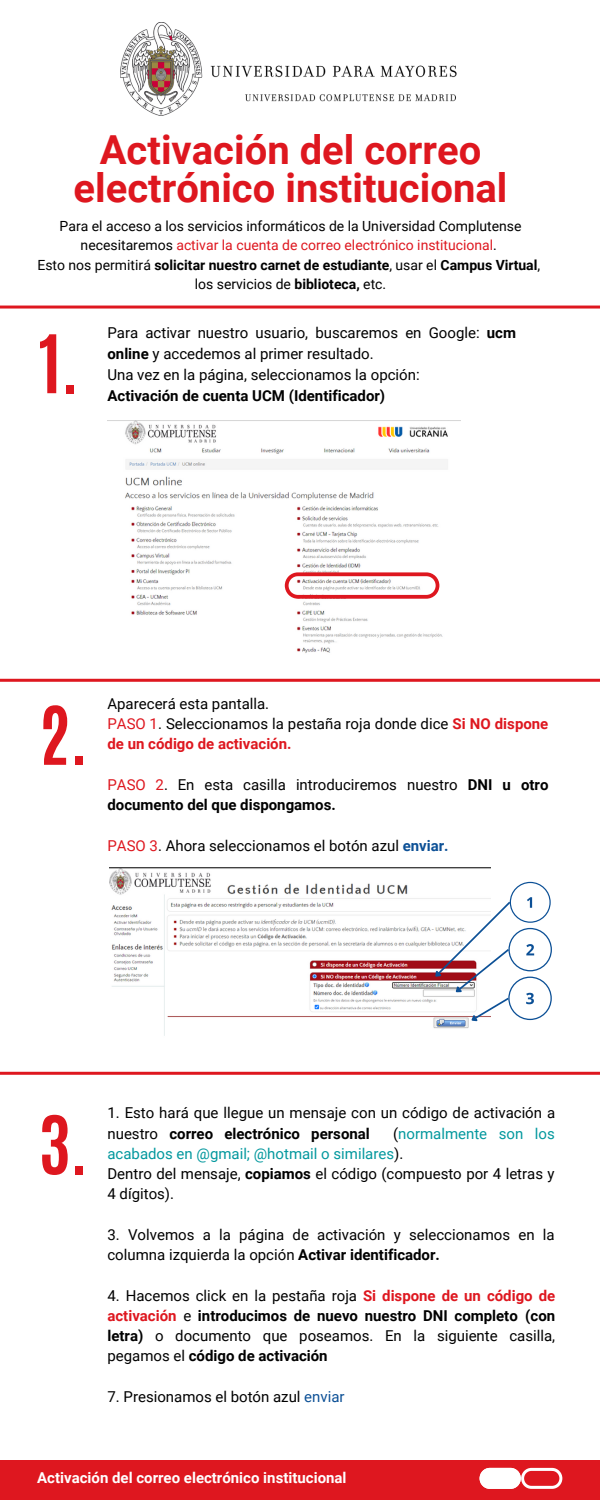
<style>
.page{position:relative;width:600px;height:1500px;background:#fff}
.page>*{position:absolute;margin:0;border:0;box-sizing:border-box;transform-origin:0 0}
.t1{font:700 68.5px "Antonio";color:#de171f}
.t2{font:700 40px/38.2px "Roboto";color:#de171f;text-align:center}
.t3{font:15px/20.2px "Roboto";color:#000}
.t4{font:700 15px "Roboto";color:#fff}
.t5{font:700 15px "Roboto";color:#000}
.t6{font:14px/19.5px "Roboto";color:#000;text-align:center}
.s1{color:#de171f}
.s2{font-weight:700}
.s3{font-weight:700;color:#de171f}
.s4{font-weight:700;color:#0c5096}
.s5{color:#03989e}
.s6{color:#0c5096}
</style>
<div class="page">
<div style="left:0;top:1460px;width:600px;height:40px;background:#de171f"></div>
<img style="left:125px;top:421px;width:323px;height:232px">
<svg style="left:285px;top:572px;width:154px;height:27px"></svg>
<img style="left:109px;top:868px;width:381px;height:168px">
<svg style="left:430px;top:882px;width:122px;height:144px"></svg>
<hr style="left:0;top:306px;width:600px;height:3px;background:#de171f">
<hr style="left:0;top:679px;width:600px;height:3px;background:#de171f">
<hr style="left:0;top:1072px;width:600px;height:3px;background:#de171f">
<svg style="left:480px;top:1468px;width:82px;height:21px"></svg>
<img style="left:121px;top:22px;width:336px;height:94px">
<h2 class="t2" style="left:74px;top:131px;width:435px">Activación del correo electrónico institucional</h2>
<p class="t6" style="left:37px;top:216px;width:504px">Para el acceso a los servicios informáticos de la Universidad Complutense necesitaremos <span class="s1">activar la cuenta de correo electrónico institucional</span>.<br>Esto nos permitirá <span class="s2">solicitar nuestro carnet de estudiante</span>, usar el <span class="s2">Campus Virtual</span>, los servicios de <span class="s2">biblioteca,</span> etc.</p>
<p class="t3" style="left:107px;top:322px;width:410px;line-height:21px">Para activar nuestro usuario, buscaremos en Google: <span class="s2">ucm online</span> y accedemos al primer resultado.<br>Una vez en la página, seleccionamos la opción:</p>
<h1 class="t1" style="left:39px;top:315px;width:42px">1.</h1>
<p class="t5" style="left:107px;top:387px;width:279px">Activación de cuenta UCM (Identificador)</p>
<h1 class="t1" style="left:39px;top:687px;width:51px">2.</h1>
<p class="t3" style="left:107px;top:694px;width:442px">Aparecerá esta pantalla.<br><span class="s1">PASO 1</span>. Seleccionamos la pestaña roja donde dice <span class="s3">Si NO dispone de un código de activación.</span></p>
<p class="t3" style="left:107px;top:775px;width:443px"><span class="s1">PASO 2</span>. En esta casilla introduciremos nuestro <span class="s2">DNI u otro documento del que dispongamos.</span></p>
<p class="t3" style="left:107px;top:835px;width:343px"><span class="s1">PASO 3</span>. Ahora seleccionamos el botón azul <span class="s4">enviar.</span></p>
<h1 class="t1" style="left:39px;top:1096px;width:51px">3.</h1>
<p class="t3" style="left:107px;top:1103px;width:449px">1. Esto hará que llegue un mensaje con un código de activación a nuestro <span class="s2">correo electrónico personal</span></p>
<p class="t3" style="left:107px;top:1123px;width:449px;text-indent:286px">(<span class="s5">normalmente son los acabados en @gmail; @hotmail o similares</span>).<br>Dentro del mensaje, <span class="s2">copiamos</span> el código (compuesto por 4 letras y 4 dígitos).</p>
<p class="t3" style="left:107px;top:1225px;width:449px">3. Volvemos a la página de activación y seleccionamos en la columna izquierda la opción <span class="s2">Activar identificador.</span></p>
<p class="t3" style="left:107px;top:1285px;width:449px;text-align:justify">4. Hacemos click en la pestaña roja <span class="s3">Si dispone de un código de activación</span> e <span class="s2">introducimos de nuevo nuestro DNI completo (con letra)</span> o documento que poseamos. En la siguiente casilla, pegamos el <span class="s2">código de activación</span></p>
<p class="t3" style="left:107px;top:1387px;width:239px">7. Presionamos el botón azul <span class="s6">enviar</span></p>
<p class="t4" style="left:37px;top:1469px;width:311px">Activación del correo electrónico institucional</p>
</div>
